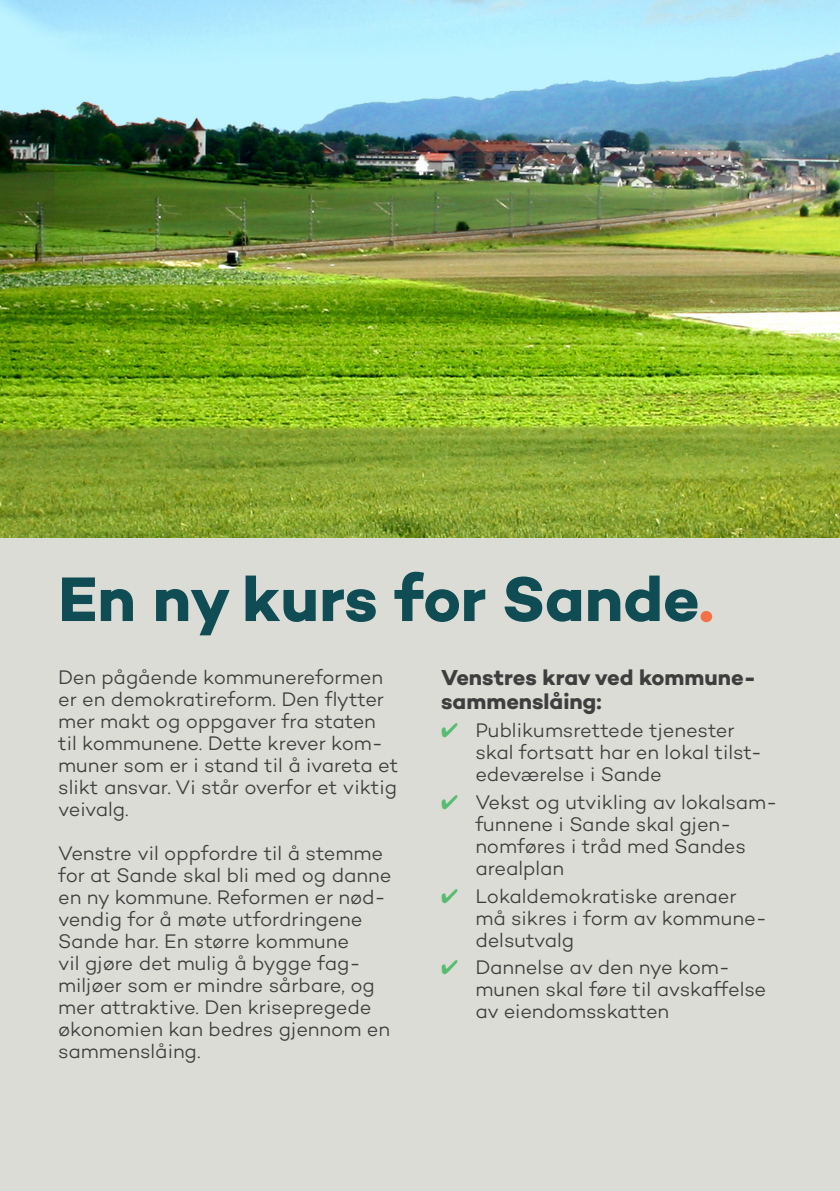
<style>
.page{position:relative;width:840px;height:1191px;background:#fff}
.page>*{position:absolute;margin:0;border:0;box-sizing:border-box;transform-origin:0 0}
.Overskrift{font:700 64px "Campton";letter-spacing:-.005em;color:#0f4c53}
.Underoverskrift_2{font:700 22px/24px "Campton";letter-spacing:-.005em;color:#3e3e3f}
.Brodtekst{font:300 20px/22px "Campton";letter-spacing:-.005em;color:#3e3e3f}
.Kulepunkt{font:300 20px/22px "Campton";letter-spacing:-.005em;color:#3e3e3f}
.s1{color:#f37147}
.s2{color:#57bc71}
</style>
<div class="page">
<div style="left:0;top:0;width:839px;height:1191px;background:#dcdcd6"></div>
<img style="left:0;top:0;width:839px;height:537px">
<p class="Overskrift" style="left:58px;top:558px;width:656px">En ny kurs for Sande<span class="s1">.</span></p>
<p class="Brodtekst" style="left:58px;top:665px;width:341px">Den pågående kommunereformen er en demokratireform. Den flytter mer makt og oppgaver fra staten til kommunene. Dette krever kom&shy;muner som er i stand til å ivareta et slikt ansvar. Vi står overfor et viktig veivalg.</p>
<p class="Brodtekst" style="left:58px;top:841px;width:335px">Venstre vil oppfordre til å stemme for at Sande skal bli med og danne en ny kommune. Reformen er nød&shy;vendig for å møte utfordringene<br>Sande har. En større kommune<br>vil gjøre det mulig å bygge fag&shy;miljøer som er mindre sårbare, og mer attraktive. Den krisepregede økonomien kan bedres gjennom en sammenslåing.</p>
<p class="Underoverskrift_2" style="left:441px;top:665px;width:316px">Venstres krav ved kommune&shy;sammenslåing:</p>
<p class="Kulepunkt" style="left:475px;top:719px;width:288px;text-indent:-34px"><span class="s2">✔</span> Publikumsrettede tjenester skal fortsatt har en lokal tilst&shy;edeværelse i Sande</p>
<p class="Kulepunkt" style="left:475px;top:790px;width:303px;text-indent:-34px"><span class="s2">✔</span> Vekst og utvikling av lokalsam&shy;funnene i Sande skal gjen&shy;nomføres i tråd med Sandes arealplan</p>
<p class="Kulepunkt" style="left:475px;top:884px;width:293px;text-indent:-34px"><span class="s2">✔</span> Lokaldemokratiske arenaer må sikres i form av kommune&shy;delsutvalg</p>
<p class="Kulepunkt" style="left:475px;top:956px;width:292px;text-indent:-34px"><span class="s2">✔</span> Dannelse av den nye kom&shy;munen skal føre til avskaffelse av eiendomsskatten</p>
</div>
